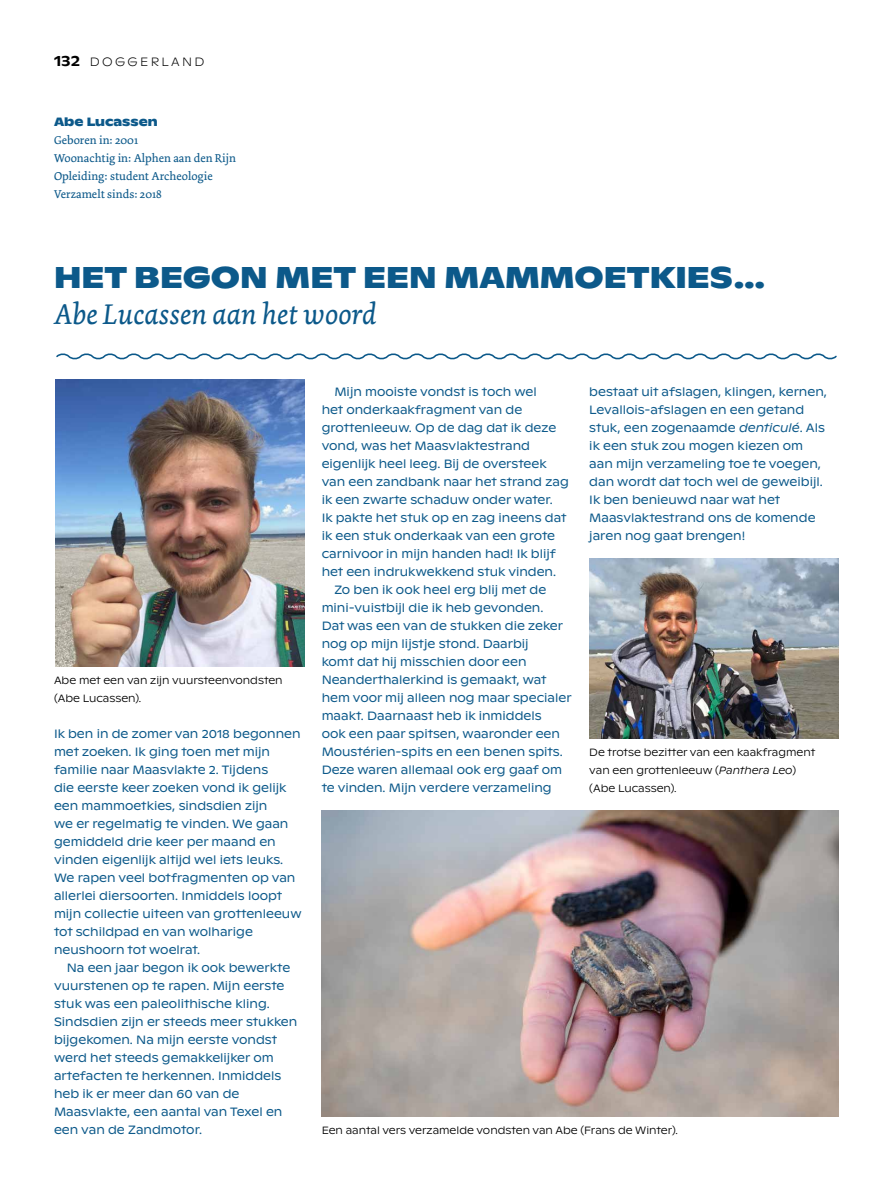
<style>
.page{position:relative;width:893px;height:1191px;background:#fff}
.page>*{position:absolute;margin:0;border:0;box-sizing:border-box;transform-origin:0 0}
.Verzamelaar_titel{font:700 30px "Ginto Nord";color:#0c598a}
.Verzamelaar_auteur{font:italic 30px "Dolly Pro";color:#0c598a}
.Verzamelaar_body_met{font:12px/18px "Ginto Nord";color:#0c598a}
.Verzamelaar_body{font:12px/18px "Ginto Nord";color:#0c598a}
.kader_body{font:12px "Dolly Pro";color:#0c598a}
.t1{font:100 12px "Ginto Nord";letter-spacing:.2em;color:#000}
.kader_body-2{font:700 12px "Ginto Nord";color:#0c598a}
.bijschrift_links{font:300 10.5px/18px "Ginto Nord";color:#000}
.s1{font-weight:500;font-size:15px}
.s2{font-style:italic}
</style>
<div class="page">
<img style="left:55px;top:379px;width:250px;height:287px">
<img style="left:589px;top:558px;width:250px;height:180px">
<img style="left:322px;top:810px;width:517px;height:306px">
<svg style="left:56px;top:353px;width:781px;height:7px"></svg>
<p class="t1" style="left:54px;top:53px;width:152px"><span class="s1">132</span> DOGGERLAND</p>
<p class="kader_body-2" style="left:54px;top:113px;width:105px">Abe Lucassen</p>
<p class="kader_body" style="left:54px;top:132px;width:86px">Geboren in: 2001</p>
<p class="kader_body" style="left:54px;top:150px;width:184px">Woonachtig in: Alphen aan den Rijn</p>
<p class="kader_body" style="left:54px;top:168px;width:160px">Opleiding: student Archeologie</p>
<p class="kader_body" style="left:54px;top:186px;width:109px">Verzamelt sinds: 2018</p>
<p class="Verzamelaar_titel" style="left:54px;top:254px;width:713px">HET BEGON MET EEN MAMMOETKIES…</p>
<p class="Verzamelaar_auteur" style="left:54px;top:295px;width:324px">Abe Lucassen aan het woord</p>
<p class="bijschrift_links" style="left:54px;top:671px;width:230px">Abe met een van zijn vuursteenvondsten (Abe Lucassen).</p>
<p class="Verzamelaar_body" style="left:54px;top:724px;width:249px">Ik ben in de zomer van 2018 begonnen met zoeken. Ik ging toen met mijn familie naar Maasvlakte 2. Tijdens<br>die eerste keer zoeken vond ik gelijk een mammoetkies, sindsdien zijn<br>we er regelmatig te vinden. We gaan gemiddeld drie keer per maand en vinden eigenlijk altijd wel iets leuks.<br>We rapen veel botfragmenten op van allerlei diersoorten. Inmiddels loopt mijn collectie uiteen van grottenleeuw tot schildpad en van wolharige neushoorn tot woelrat.</p>
<p class="Verzamelaar_body_met" style="left:54px;top:958px;width:245px;text-indent:13px">Na een jaar begon ik ook bewerkte vuurstenen op te rapen. Mijn eerste stuk was een paleolithische kling.<br>Sindsdien zijn er steeds meer stukken bijgekomen. Na mijn eerste vondst werd het steeds gemakkelijker om artefacten te herkennen. Inmiddels heb ik er meer dan 60 van de<br>Maasvlakte, een aantal van Texel en een van de Zandmotor.</p>
<p class="Verzamelaar_body_met" style="left:322px;top:382px;width:249px;text-indent:13px">Mijn mooiste vondst is toch wel<br>het onderkaakfragment van de grottenleeuw. Op de dag dat ik deze vond, was het Maasvlaktestrand eigenlijk heel leeg. Bij de oversteek van een zandbank naar het strand zag ik een zwarte schaduw onder water.<br>Ik pakte het stuk op en zag ineens dat ik een stuk onderkaak van een grote carnivoor in mijn handen had! Ik blijf het een indrukwekkend stuk vinden.</p>
<p class="Verzamelaar_body_met" style="left:322px;top:580px;width:251px;text-indent:13px">Zo ben ik ook heel erg blij met de mini-vuistbijl die ik heb gevonden.<br>Dat was een van de stukken die zeker nog op mijn lijstje stond. Daarbij<br>komt dat hij misschien door een Neanderthalerkind is gemaakt, wat hem voor mij alleen nog maar specialer maakt. Daarnaast heb ik inmiddels<br>ook een paar spitsen, waaronder een Moustérien-spits en een benen spits.<br>Deze waren allemaal ook erg gaaf om te vinden. Mijn verdere verzameling</p>
<p class="Verzamelaar_body_met" style="left:589px;top:382px;width:239px">bestaat uit afslagen, klingen, kernen,<br>Levallois-afslagen en een getand stuk, een zogenaamde <span class="s2">denticulé</span>. Als ik een stuk zou mogen kiezen om aan mijn verzameling toe te voegen, dan wordt dat toch wel de geweibijl.<br>Ik ben benieuwd naar wat het<br>Maasvlaktestrand ons de komende jaren nog gaat brengen!</p>
<p class="bijschrift_links" style="left:589px;top:743px;width:227px">De trotse bezitter van een kaakfragment van een grottenleeuw (<span class="s2">Panthera Leo</span>) (Abe Lucassen).</p>
<p class="bijschrift_links" style="left:322px;top:1121px;width:358px">Een aantal vers verzamelde vondsten van Abe (Frans de Winter).</p>
</div>
